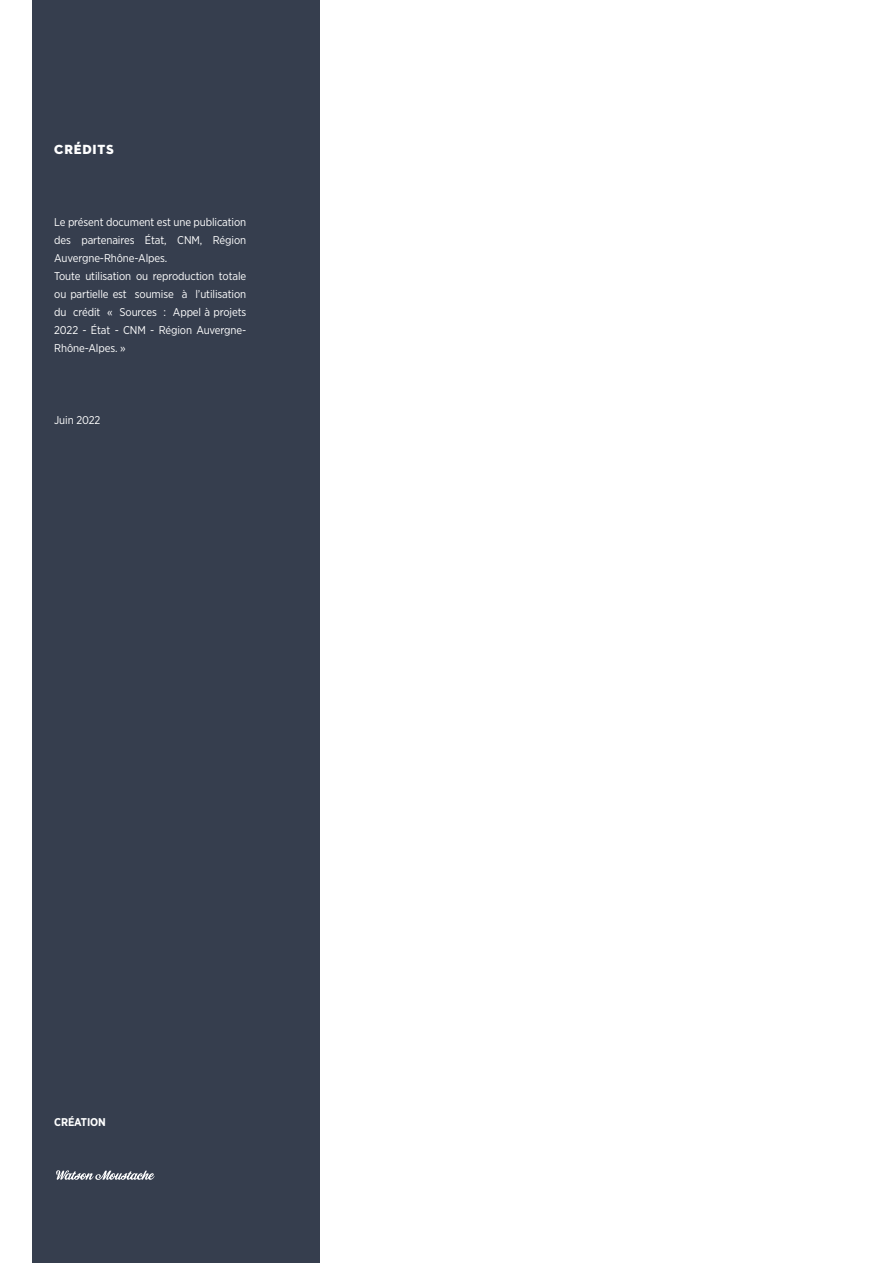
<style>
.page{position:relative;width:893px;height:1263px;background:#fff}
.page>*{position:absolute;margin:0;border:0;box-sizing:border-box;transform-origin:0 0}
.t1{font:13.5px "Neutraface 2 Display Titling";letter-spacing:.06em;color:#fff}
.t2{font:11.25px/18px "Gotham Narrow";letter-spacing:-.01em;color:#fff;text-align:justify}
.t3{font:700 11.25px "Gotham Narrow";letter-spacing:-.01em;color:#fff}
</style>
<div class="page">
<div style="left:33px;top:0;width:287px;height:1263px;background:#363e4e"></div>
<svg style="left:56px;top:1170px;width:99px;height:10px"></svg>
<p class="t1" style="left:54px;top:141px;width:61px">CRÉDITS</p>
<p class="t2" style="left:54px;top:213px;width:194px">Le présent document est une publication des partenaires État, CNM, Région Auvergne-Rhône-Alpes.</p>
<p class="t2" style="left:54px;top:267px;width:194px">Toute utilisation ou reproduction totale ou partielle est soumise à l’utilisation du crédit « Sources : Appel à projets 2022 - État - CNM - Région Auvergne-Rhône-Alpes. »</p>
<p class="t2" style="left:54px;top:411px;width:48px">Juin 2022</p>
<p class="t3" style="left:54px;top:1115px;width:53px">CRÉATION</p>
</div>
